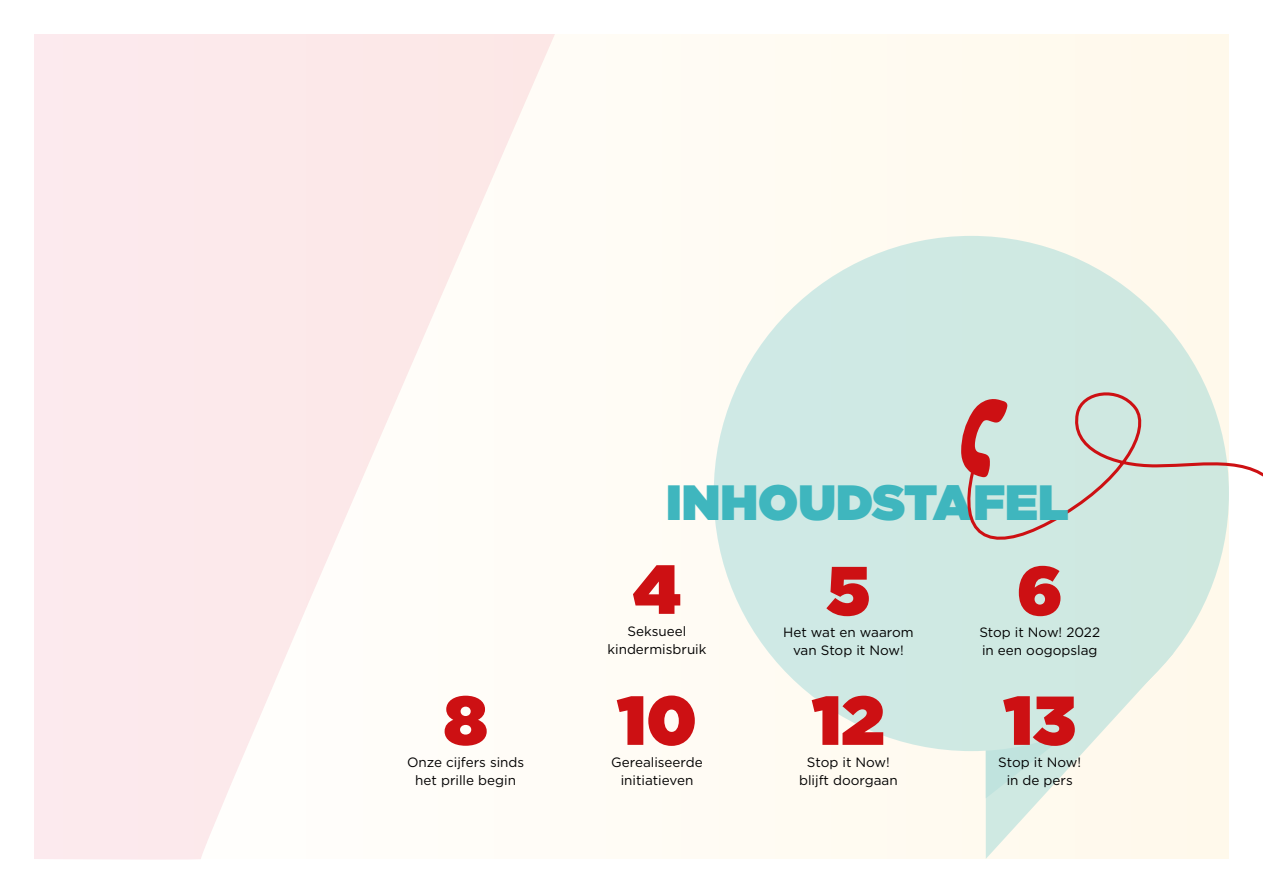
<style>
.page{position:relative;width:1263px;height:893px;background:#fff}
.page>*{position:absolute;margin:0;border:0;box-sizing:border-box;transform-origin:0 0}
.t1{font:900 69px "Gotham HTF";color:#cd1013}
.t2{font:900 49.5px "Gotham HTF";color:#3fb6be}
.t3{font:13.5px/18px "Gotham HTF";color:#000;text-align:center}
</style>
<div class="page">
<div style="left:34px;top:34px;width:1195px;height:825px;background:#fffbf3"></div>
<svg style="left:986px;top:798px;width:55px;height:61px"></svg>
<svg style="left:986px;top:654px;width:187px;height:144px"></svg>
<div style="left:714px;top:236px;width:515px;height:515px;background:#cfe9e3;border-radius:50%"></div>
<svg style="left:967px;top:386px;width:296px;height:174px"></svg>
<svg style="left:961px;top:399px;width:47px;height:79px"></svg>
<svg style="left:34px;top:34px;width:521px;height:826px;fill:#fce9ed"></svg>
<h1 class="t1" style="left:444px;top:680px;width:45px">8</h1>
<p class="t3" style="left:407px;top:753px;width:119px">Onze cijfers sinds het prille begin</p>
<h2 class="t2" style="left:666px;top:474px;width:404px">INHOUDSTAFEL</h2>
<h1 class="t1" style="left:633px;top:549px;width:49px">4</h1>
<p class="t3" style="left:607px;top:640px;width:101px">kindermisbruik</p>
<p class="t3" style="left:627px;top:622px;width:60px">Seksueel</p>
<h1 class="t1" style="left:617px;top:680px;width:81px">10</h1>
<p class="t3" style="left:621px;top:771px;width:74px">initiatieven</p>
<p class="t3" style="left:611px;top:753px;width:93px">Gerealiseerde</p>
<h1 class="t1" style="left:1017px;top:551px;width:47px">6</h1>
<p class="t3" style="left:982px;top:641px;width:117px">in een oogopslag</p>
<h1 class="t1" style="left:827px;top:551px;width:45px">5</h1>
<p class="t3" style="left:783px;top:623px;width:132px">Het wat en waarom van Stop it Now!</p>
<p class="t3" style="left:979px;top:623px;width:122px">Stop it Now! 2022</p>
<h1 class="t1" style="left:812px;top:680px;width:74px">12</h1>
<p class="t3" style="left:799px;top:753px;width:100px">Stop it Now! blijft doorgaan</p>
<h1 class="t1" style="left:1004px;top:680px;width:73px">13</h1>
<p class="t3" style="left:998px;top:753px;width:84px">Stop it Now! in de pers</p>
</div>
